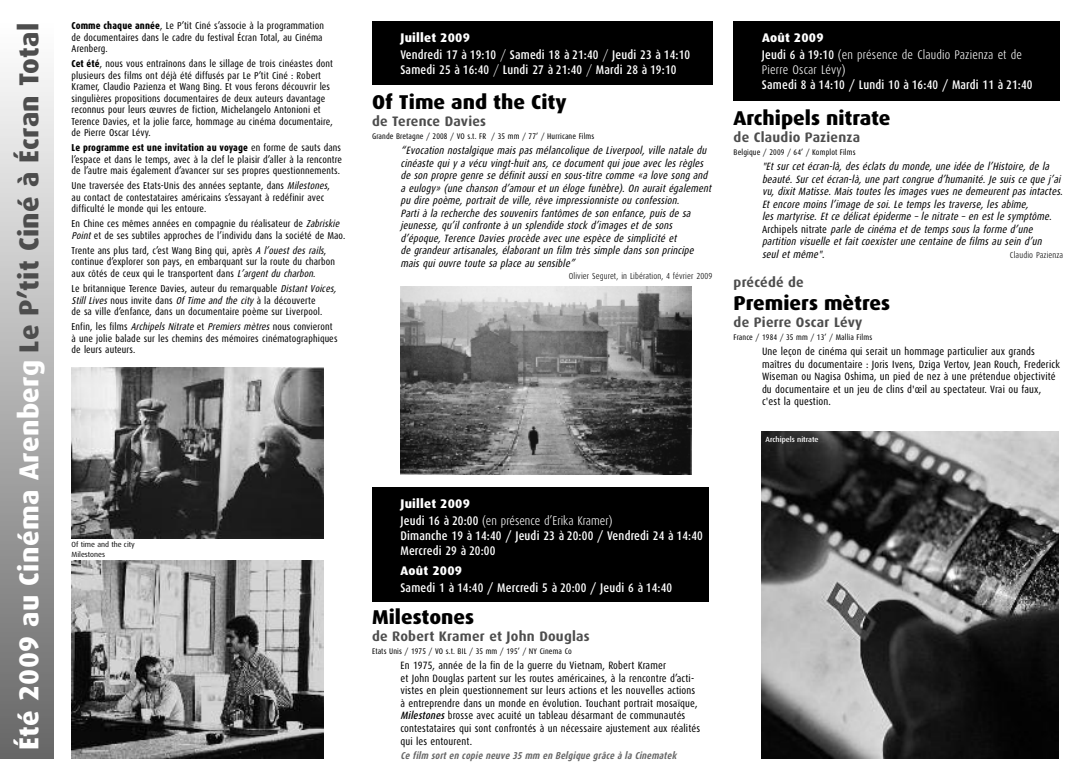
<style>
.page{position:relative;width:1081px;height:780px;background:#fff}
.page>*{position:absolute;margin:0;border:0;box-sizing:border-box;transform-origin:0 0}
.t1{font:800 27.5px "Dax";letter-spacing:.015em;color:#fff}
.t2{font:800 20px "Dax";color:#000}
.t3{font:700 13.75px "Dax";letter-spacing:.015em;color:#4d4d4d}
.t4{font:500 12.5px/15px "Dax Condensed";letter-spacing:.015em;color:#fff}
.t5{font:300 12.5px/15px "Dax Condensed";letter-spacing:.015em;color:#fff}
.t6{font:800 12.5px "Dax";letter-spacing:.015em;color:#fff}
.t7{font:italic 10.62px/12.5px "Dax Condensed";letter-spacing:.015em;color:#000}
.t8{font:10.62px/12.5px "Dax Condensed";letter-spacing:.015em;color:#000}
.t9{font:10px/11.5px "Dax Condensed";letter-spacing:.015em;color:#000}
.t10{font:italic 700 10px "Dax Condensed";color:#666}
.t11{font:300 8.75px "Dax Condensed";letter-spacing:.015em;color:#000}
.t12{font:8.12px "Dax Condensed";letter-spacing:.015em;color:#000}
.t13{font:7.5px/10px "Dax";color:#000}
.t14{font:500 7.5px "Dax";color:#fff}
.s1{color:#4d4d4d}
.s2{font-weight:800}
.s3{font-style:italic}
.s4{font-weight:300}
.s5{font-weight:500}
.s6{font-style:normal}
.s7{font-weight:500;font-style:italic}
</style>
<div class="page">
<div style="left:733px;top:21px;width:326px;height:80px;background:#000"></div>
<div style="left:372px;top:487px;width:337px;height:115px;background:#000"></div>
<div style="left:372px;top:21px;width:340px;height:64px;background:#000"></div>
<img style="left:0;top:72px;width:53px;height:686px">
<img style="left:400px;top:286px;width:291px;height:188px">
<img style="left:72px;top:367px;width:251px;height:171px">
<img style="left:72px;top:560px;width:251px;height:198px">
<img style="left:761px;top:431px;width:298px;height:327px">
<h1 class="t1" style="left:17px;top:750px;width:728px;rotate:-90deg">Été 2009 au Cinéma Arenberg <span class="s1">Le P’tit Ciné à Écran Total</span></h1>
<p class="t9" style="left:72px;top:21px;width:254px"><span class="s2">Comme chaque année</span>, Le P’tit Ciné s’associe à la programmation de documentaires dans le cadre du festival Écran Total, au Cinéma<br>Arenberg.</p>
<p class="t9" style="left:72px;top:59px;width:263px"><span class="s2">Cet été</span>, nous vous entraînons dans le sillage de trois cinéastes dont plusieurs des films ont déjà été diffusés par Le P’tit Ciné : Robert Kramer, Claudio Pazienza et Wang Bing. Et vous ferons découvrir les singulières propositions documentaires de deux auteurs davantage reconnus pour leurs œuvres de fiction, Michelangelo Antonioni et Terence Davies, et la jolie farce, hommage au cinéma documentaire, de Pierre Oscar Lévy.</p>
<p class="t9" style="left:72px;top:143px;width:272px;text-align:justify"><span class="s2">Le programme est une invitation au voyage</span> en forme de sauts dans l’espace et dans le temps, avec à la clef le plaisir d’aller à la rencontre de l’autre mais également d’avancer sur ses propres questionnements.</p>
<p class="t9" style="left:72px;top:181px;width:260px">Une traversée des Etats-Unis des années septante, dans <span class="s3">Milestones</span>, au contact de contestataires américains s’essayant à redéfinir avec difficulté le monde qui les entoure.</p>
<p class="t9" style="left:72px;top:219px;width:275px">En Chine ces mêmes années en compagnie du réalisateur de <span class="s3">Zabriskie<br>Point</span>et de ses subtiles approches de l’individu dans la société de Mao.</p>
<p class="t9" style="left:72px;top:245px;width:265px">Trente ans plus tard, c’est Wang Bing qui, après <span class="s3">Al’ouestdesrails</span>, continue d’explorer son pays, en embarquant sur la route du charbon aux côtés de ceux qui le transportent dans <span class="s3">L’argentducharbon</span>.</p>
<p class="t9" style="left:72px;top:283px;width:268px">Le britannique Terence Davies, auteur du remarquable <span class="s3">DistantVoices,<br>StillLives</span>nous invite dans <span class="s3">OfTimeandthecity</span>à la découverte<br>de sa ville d’enfance, dans un documentaire poème sur Liverpool.</p>
<p class="t9" style="left:72px;top:321px;width:267px">Enfin, les films <span class="s3">ArchipelsNitrate</span>et <span class="s3">Premiersmètres</span>nous convieront à une jolie balade sur les chemins des mémoires cinématographiques de leurs auteurs.</p>
<p class="t13" style="left:72px;top:539px;width:65px">Of time and the city<br>Milestones</p>
<p class="t6" style="left:400px;top:32px;width:71px">Juillet 2009</p>
<p class="t4" style="left:400px;top:48px;width:291px">Vendredi 17 à 19:10 <span class="s4">/</span> Samedi 18 à 21:40 <span class="s4">/</span> Jeudi 23 à 14:10<br>Samedi 25 à 16:40 <span class="s4">/</span> Lundi 27 à 21:40 <span class="s4">/</span> Mardi 28 à 19:10</p>
<h2 class="t2" style="left:372px;top:93px;width:196px">Of Time and the City</h2>
<h3 class="t3" style="left:372px;top:115px;width:115px">de Terence Davies</h3>
<p class="t12" style="left:372px;top:132px;width:224px">Grande Bretagne / 2008 / VO s.t. FR / 35 mm / 77’ / Hurricane Films</p>
<p class="t7" style="left:400px;top:145px;width:314px">“Evocation nostalgique mais pas mélancolique de Liverpool, ville natale du cinéaste qui y a vécu vingt-huit ans, ce document qui joue avec les règles de son propre genre se définit aussi en sous-titre comme «a love song and a eulogy» (une chanson d’amour et un éloge funèbre). On aurait également pu dire poème, portrait de ville, rêve impressionniste ou confession.<br>Parti à la recherche des souvenirs fantômes de son enfance, puis de sa jeunesse, qu’il confronte à un splendide stock d’images et de sons d’époque, Terence Davies procède avec une espèce de simplicité et<br>de grandeur artisanales, élaborant un film très simple dans son principe mais qui ouvre toute sa place au sensible”</p>
<p class="t11" style="left:569px;top:273px;width:145px">Olivier Seguret, in Libération, 4 février 2009</p>
<p class="t6" style="left:762px;top:32px;width:63px">Août 2009</p>
<p class="t5" style="left:762px;top:48px;width:261px"><span class="s5">Jeudi 6 à 19:10</span> (en présence de Claudio Pazienza et de<br>Pierre Oscar Lévy)</p>
<p class="t4" style="left:762px;top:78px;width:272px">Samedi 8 à 14:10 / Lundi 10 à 16:40 / Mardi 11 à 21:40</p>
<h2 class="t2" style="left:733px;top:109px;width:158px">Archipels nitrate</h2>
<h3 class="t3" style="left:733px;top:131px;width:128px">de Claudio Pazienza</h3>
<p class="t12" style="left:733px;top:149px;width:123px">Belgique / 2009 / 64’ / Komplot Films</p>
<p class="t7" style="left:762px;top:161px;width:304px">"Et sur cet écran-là, des éclats du monde, une idée de l’Histoire, de la beauté. Sur cet écran-là, une part congrue d’humanité. Je suis ce que j ’ai vu, dixit Matisse. Mais toutes les images vues ne demeurent pas intactes.<br>Et encore moins l’image de soi. Le temps les traverse, les abîme,<br>les martyrise. Et ce délicat épiderme – le nitrate – en est le symptôme.<br><span class="s6">A r c h i p e l s n i t ra t e</span> parle de cinéma et de temps sous la forme d’une partition visuelle et fait coexister une centaine de films au sein d’un seul et même"<span class="s6">.</span></p>
<p class="t11" style="left:1010px;top:252px;width:55px">Claudio Pazienza</p>
<h3 class="t3" style="left:733px;top:276px;width:72px">précédé de</h3>
<h2 class="t2" style="left:733px;top:294px;width:158px">Premiers mètres</h2>
<h3 class="t3" style="left:733px;top:316px;width:130px">de Pierre Oscar Lévy</h3>
<p class="t12" style="left:733px;top:333px;width:140px">France / 1984 / 35 mm / 13’ / Mallia Films</p>
<p class="t8" style="left:762px;top:346px;width:299px">Une leçon de cinéma qui serait un hommage particulier aux grands maîtres du documentaire : Joris Ivens, Dziga Vertov, Jean Rouch, Frederick Wiseman ou Nagisa Oshima, un pied de nez à une prétendue objectivité du documentaire et un jeu de clins d'œil au spectateur. Vrai ou faux, c'est la question.</p>
<p class="t14" style="left:765px;top:436px;width:55px">Archipels nitrate</p>
<p class="t6" style="left:400px;top:498px;width:71px">Juillet 2009</p>
<p class="t4" style="left:400px;top:514px;width:304px">Jeudi 16 à 20:00 <span class="s4">(en présence d’Erika Kramer)<br></span>Dimanche 19 à 14:40 / Jeudi 23 à 20:00 / Vendredi 24 à 14:40<br>Mercredi 29 à 20:00</p>
<p class="t6" style="left:400px;top:565px;width:63px">Août 2009</p>
<p class="t4" style="left:400px;top:581px;width:273px">Samedi 1 à 14:40 / Mercredi 5 à 20:00 / Jeudi 6 à 14:40</p>
<h2 class="t2" style="left:372px;top:608px;width:104px">Milestones</h2>
<h3 class="t3" style="left:372px;top:630px;width:219px">de Robert Kramer et John Douglas</h3>
<p class="t12" style="left:372px;top:647px;width:201px">Etats Unis / 1975 / VO s.t. BIL / 35 mm / 195’ / NY Cinema Co</p>
<p class="t8" style="left:400px;top:660px;width:301px">En 1975, année de la fin de la guerre du Vietnam, Robert Kramer<br>et John Douglas partent sur les routes américaines, à la rencontre d’acti&shy;vistes en plein questionnement sur leurs actions et les nouvelles actions à entreprendre dans un monde en évolution. Touchant portrait mosaïque, <span class="s7">Milestones</span>brosse avec acuité un tableau désarmant de communautés contestataires qui sont confrontés à un nécessaire ajustement aux réalités qui les entourent.</p>
<p class="t10" style="left:400px;top:751px;width:277px">Ce film sort en copie neuve 35 mm en Belgique grâce à la Cinematek</p>
</div>
